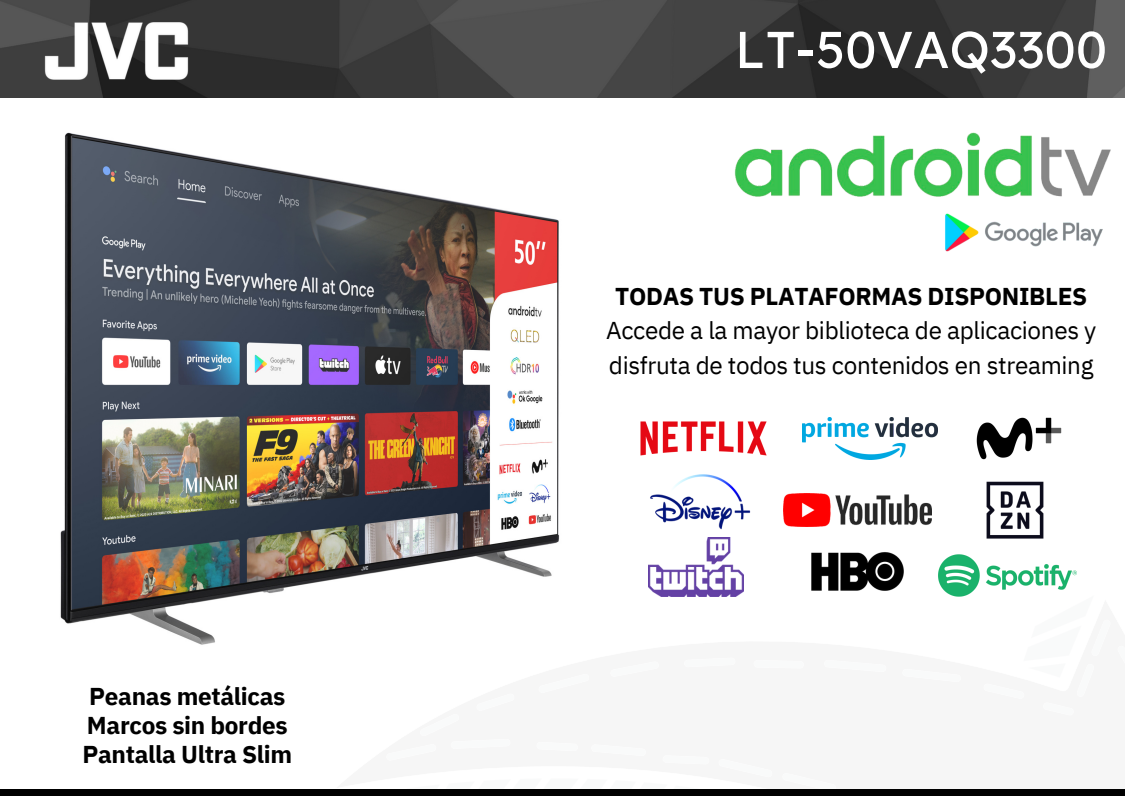
<style>
.page{position:relative;width:1125px;height:796px;background:#fff}
.page>*{position:absolute;margin:0;border:0;box-sizing:border-box;transform-origin:0 0}
.t1{font:51.6px "Lexend Deca";color:#fff}
.t2{font:24.3px/34px "IBM Plex Sans";letter-spacing:-.015em;color:#000}
.t3{font:700 24.3px "IBM Plex Sans";letter-spacing:-.015em;color:#000}
</style>
<div class="page">
<img style="left:0;top:0;width:1125px;height:98px">
<img style="left:19px;top:23px;width:195px;height:56px">
<img style="left:734px;top:132px;width:377px;height:65px">
<img style="left:945px;top:213px;width:158px;height:39px">
<img style="left:981px;top:417px;width:71px;height:9px">
<img style="left:640px;top:421px;width:127px;height:5px">
<img style="left:802px;top:417px;width:135px;height:9px">
<svg style="left:640px;top:426px;width:437px;height:171px"></svg>
<svg style="left:983px;top:584px;width:94px;height:13px"></svg>
<div style="left:0;top:789px;width:1125px;height:6px;background:#000"></div>
<img style="left:60px;top:132px;width:500px;height:513px">
<p class="t3" style="left:89px;top:679px;width:198px">Peanas metálicas</p>
<p class="t3" style="left:87px;top:708px;width:202px">Marcos sin bordes</p>
<p class="t3" style="left:83px;top:737px;width:211px">Pantalla Ultra Slim</p>
<p class="t1" style="left:735px;top:16px;width:374px">LT-50VAQ3300</p>
<p class="t3" style="left:615px;top:280px;width:474px">TODAS TUS PLATAFORMAS DISPONIBLES</p>
<p class="t2" style="left:606px;top:313px;width:492px">Accede a la mayor biblioteca de aplicaciones y disfruta de todos tus contenidos en streaming</p>
</div>
